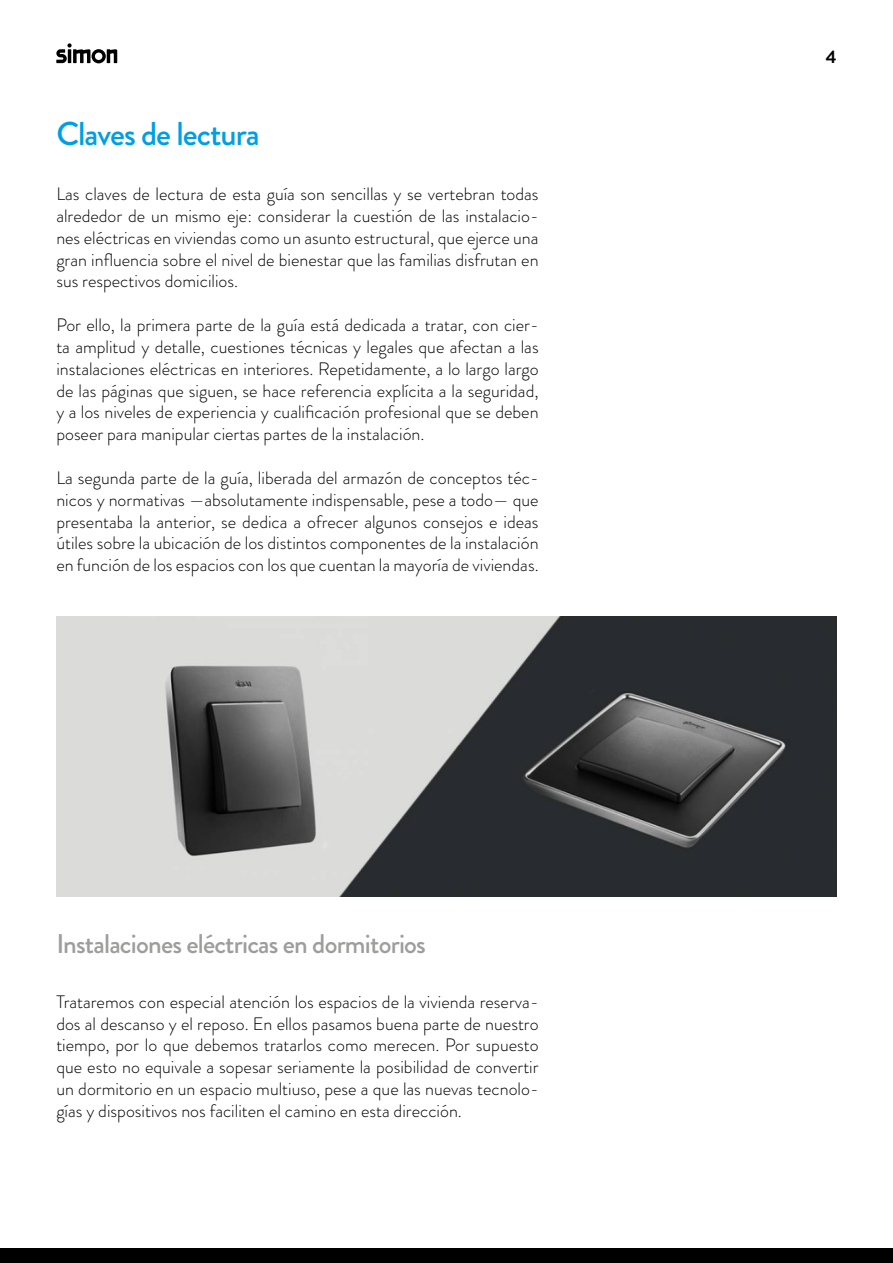
<style>
.page{position:relative;width:893px;height:1263px;background:#fff}
.page>*{position:absolute;margin:0;border:0;box-sizing:border-box;transform-origin:0 0}
.t1{font:500 33px "Brandon Grotesque";letter-spacing:-.03em;color:#009fe3}
.t2{font:500 27px "Brandon Grotesque";letter-spacing:-.03em;color:#9d9d9c}
.t3{font:300 18px/21.9px "Brandon Grotesque";color:#000;text-align:justify}
.t4{font:700 18px "Brandon Grotesque";color:#000}
</style>
<div class="page">
<svg style="left:56px;top:43px;width:61px;height:20px"></svg>
<div style="left:0;top:1249px;width:893px;height:14px;background:#000"></div>
<img style="left:56px;top:617px;width:781px;height:279px">
<h1 class="t1" style="left:56px;top:111px;width:205px">Claves de lectura</h1>
<p class="t3" style="left:56px;top:183px;width:484px">Las claves de lectura de esta guía son sencillas y se vertebran todas alrededor de un mismo eje: considerar la cuestión de las instalacio&shy;nes eléctricas en viviendas como un asunto estructural, que ejerce una gran influencia sobre el nivel de bienestar que las familias disfrutan en sus respectivos domicilios.</p>
<p class="t3" style="left:56px;top:314px;width:484px">Por ello, la primera parte de la guía está dedicada a tratar, con cier&shy;ta amplitud y detalle, cuestiones técnicas y legales que afectan a las instalaciones eléctricas en interiores. Repetidamente, a lo largo largo de las páginas que siguen, se hace referencia explícita a la seguridad, y a los niveles de experiencia y cualificación profesional que se deben poseer para manipular ciertas partes de la instalación.</p>
<p class="t3" style="left:56px;top:467px;width:484px">La segunda parte de la guía, liberada del armazón de conceptos téc&shy;nicos y normativas —absolutamente indispensable, pese a todo— que presentaba la anterior, se dedica a ofrecer algunos consejos e ideas útiles sobre la ubicación de los distintos componentes de la instalación en función de los espacios con los que cuentan la mayoría de viviendas.</p>
<h2 class="t2" style="left:56px;top:925px;width:371px">Instalaciones eléctricas en dormitorios</h2>
<p class="t3" style="left:56px;top:991px;width:484px">Trataremos con especial atención los espacios de la vivienda reserva&shy;dos al descanso y el reposo. En ellos pasamos buena parte de nuestro tiempo, por lo que debemos tratarlos como merecen. Por supuesto que esto no equivale a sopesar seriamente la posibilidad de convertir un dormitorio en un espacio multiuso, pese a que las nuevas tecnolo&shy;gías y dispositivos nos faciliten el camino en esta dirección.</p>
<p class="t4" style="left:826px;top:44px;width:12px">4</p>
</div>
